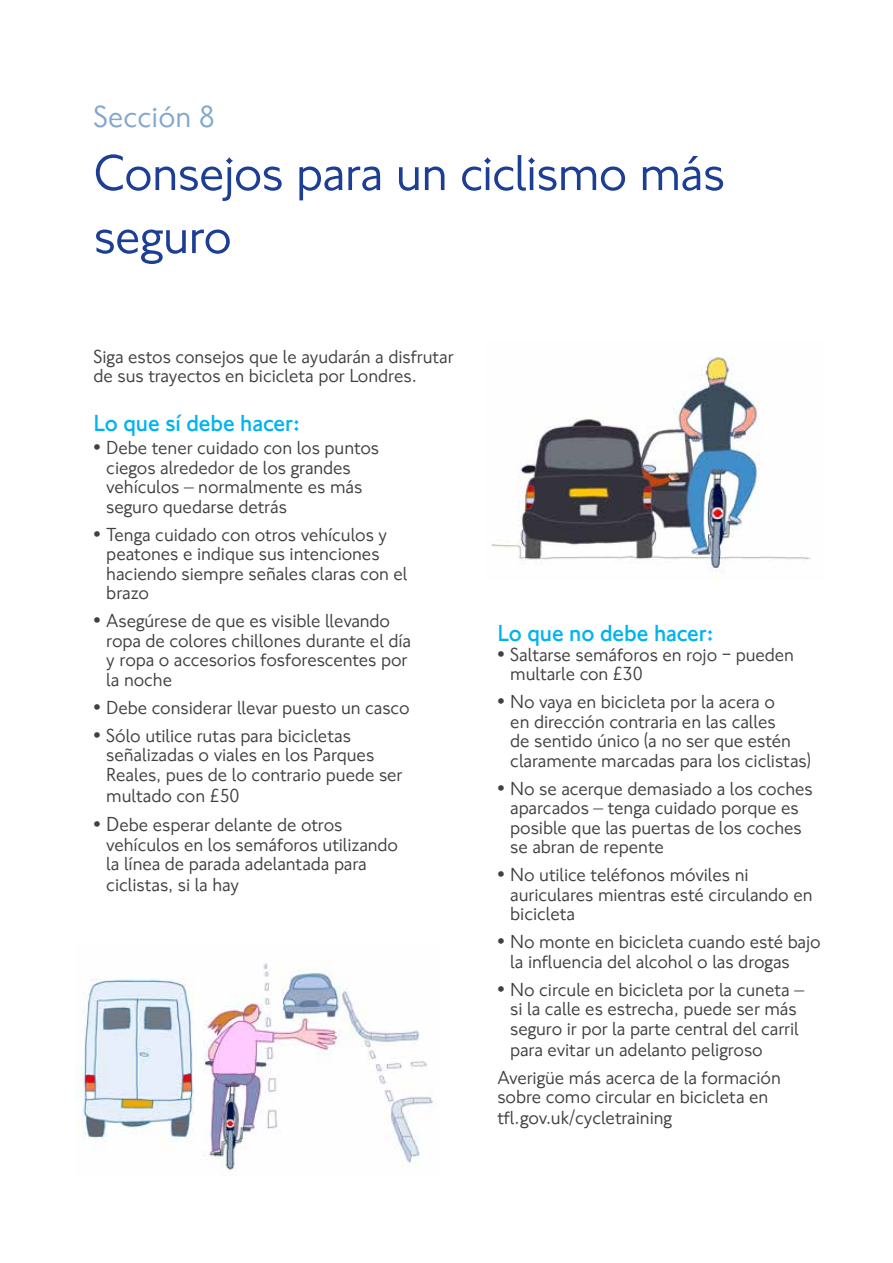
<style>
.page{position:relative;width:893px;height:1263px;background:#fff}
.page>*{position:absolute;margin:0;border:0;box-sizing:border-box;transform-origin:0 0}
.t1{font:52.5px/63px "NJ Font";letter-spacing:-.015em;color:#1c3e94}
.t2{font:31.5px "NJ Font";color:#81a7cf}
.t3{font:700 24px "NJ Font";letter-spacing:-.005em;color:#00b3f0}
.t4{font:19.5px/19.5px "NJ Font";letter-spacing:-.005em;color:#414042}
.s1{font-size:21px}
</style>
<div class="page">
<img style="left:75px;top:961px;width:362px;height:209px">
<img style="left:491px;top:356px;width:321px;height:224px">
<h2 class="t2" style="left:94px;top:97px;width:123px">Sección 8</h2>
<h1 class="t1" style="left:94px;top:143px;width:633px">Consejos para un ciclismo más seguro</h1>
<p class="t4" style="left:94px;top:347px;width:362px">Siga estos consejos que le ayudarán a disfrutar de sus trayectos en bicicleta por Londres.</p>
<p class="t3" style="left:94px;top:408px;width:208px">Lo que sí debe hacer:</p>
<p class="t4" style="left:106px;top:439px;width:274px;text-indent:-13px"><span class="s1">•</span> Debe tener cuidado con los puntos ciegos alrededor de los grandes vehículos – normalmente es más seguro quedarse detrás</p>
<p class="t4" style="left:106px;top:525px;width:303px;text-indent:-13px"><span class="s1">•</span> Tenga cuidado con otros vehículos y peatones e indique sus intenciones haciendo siempre señales claras con el brazo</p>
<p class="t4" style="left:106px;top:612px;width:306px;text-indent:-13px"><span class="s1">•</span> Asegúrese de que es visible llevando ropa de colores chillones durante el día y ropa o accesorios fosforescentes por la noche</p>
<p class="t4" style="left:94px;top:698px;width:318px"><span class="s1">•</span> Debe considerar llevar puesto un casco</p>
<p class="t4" style="left:106px;top:726px;width:298px;line-height:20px;text-indent:-13px"><span class="s1">•</span> Sólo utilice rutas para bicicletas señalizadas o viales en los Parques<br>Reales, pues de lo contrario puede ser multado con £50</p>
<p class="t4" style="left:106px;top:815px;width:293px;line-height:20px;text-indent:-13px"><span class="s1">• D</span>ebe esperar delante de otros vehículos en los semáforos utilizando la línea de parada adelantada para ciclistas, si la hay</p>
<p class="t3" style="left:497px;top:619px;width:218px">Lo que no debe hacer:</p>
<p class="t4" style="left:510px;top:645px;width:285px;text-indent:-13px"><span class="s1">•</span> Saltarse semáforos en rojo − pueden multarle con £30</p>
<p class="t4" style="left:510px;top:692px;width:302px;text-indent:-13px"><span class="s1">•</span> No vaya en bicicleta por la acera o<br>en dirección contraria en las calles<br>de sentido único (a no ser que estén claramente marcadas para los ciclistas)</p>
<p class="t4" style="left:510px;top:779px;width:304px;text-indent:-13px"><span class="s1">•</span> No se acerque demasiado a los coches aparcados – tenga cuidado porque es posible que las puertas de los coches se abran de repente</p>
<p class="t4" style="left:510px;top:865px;width:304px;text-indent:-13px"><span class="s1">•</span> No utilice teléfonos móviles ni auriculares mientras esté circulando en bicicleta</p>
<p class="t4" style="left:510px;top:932px;width:312px;text-indent:-13px"><span class="s1">•</span> No monte en bicicleta cuando esté bajo la influencia del alcohol o las drogas</p>
<p class="t4" style="left:510px;top:980px;width:295px;line-height:20px;text-indent:-13px"><span class="s1">•</span> No circule en bicicleta por la cuneta – si la calle es estrecha, puede ser más seguro ir por la parte central del carril para evitar un adelanto peligroso</p>
<p class="t4" style="left:497px;top:1068px;width:285px;line-height:20.2px">Averigüe más acerca de la formación sobre como circular en bicicleta en tfl.gov.uk/cycletraining</p>
</div>
